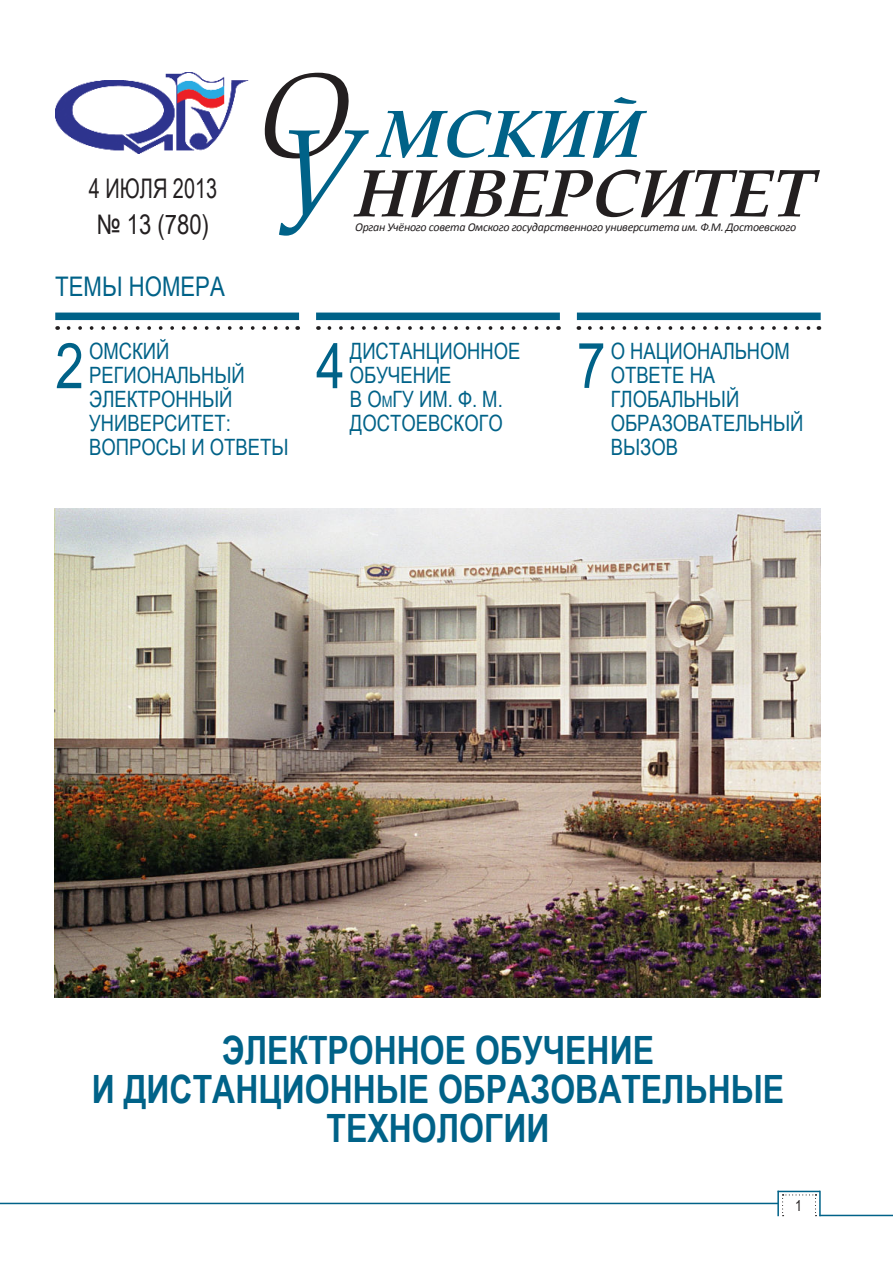
<style>
.page{position:relative;width:893px;height:1263px;background:#fff}
.page>*{position:absolute;margin:0;border:0;box-sizing:border-box;transform-origin:0 0}
.t1{font:italic 700 67.5px "Book Antiqua";color:#231f20}
.t2{font:italic 700 67.5px "Book Antiqua";color:#006288}
.t3{font:63px "Arial Narrow";color:#006288}
.t4{font:700 39px/39px "Arial Narrow";color:#006288;text-align:center}
.t5{font:27px/36px "Arial Narrow";color:#231f20;scale:.9 1}
.t6{font:27px "Arial Narrow";color:#006288}
.t7{font:22.5px/24px "Arial Narrow";color:#006288}
.t8{font:15px "Arial Narrow";color:#231f20}
.t9{font:italic 12px "Calibri";letter-spacing:-.025em;color:#231f20}
.s1{font-weight:400;font-size:120px;color:#231f20}
.s2{font-weight:400;font-size:124.5px;color:#006288}
.s3{font-size:15.75px}
</style>
<div class="page">
<img style="left:54px;top:508px;width:767px;height:489px">
<hr style="left:0;top:1203px;width:778px;height:1px;background:#006288">
<hr style="left:819px;top:1215px;width:74px;height:1px;background:#006288">
<hr style="left:777px;top:1191px;width:2px;height:25px;background:#006288">
<hr style="left:778px;top:1191px;width:42px;height:1px;background:#006288">
<hr style="left:819px;top:1191px;width:2px;height:25px;background:#006288">
<svg style="left:782px;top:1194px;width:34px;height:22px"></svg>
<div style="left:55px;top:313px;width:244px;height:7px;background:#006288"></div>
<svg style="left:69px;top:326px;width:220px;height:4px"></svg>
<div style="left:316px;top:313px;width:244px;height:7px;background:#006288"></div>
<svg style="left:329px;top:326px;width:221px;height:4px"></svg>
<div style="left:577px;top:313px;width:244px;height:7px;background:#006288"></div>
<svg style="left:590px;top:326px;width:229px;height:4px"></svg>
<img style="left:55px;top:72px;width:193px;height:82px">
<p class="t5" style="left:89px;top:169px;width:144px">4 ИЮЛЯ 2013 № 13 (780)</p>
<p class="t6" style="left:55px;top:267px;width:171px">ТЕМЫ НОМЕРА</p>
<h1 class="t2" style="left:255px;top:87px;width:388px"><span class="s1">О</span> МСКИЙ</h1>
<h1 class="t1" style="left:271px;top:147px;width:543px"><span class="s2">У</span>НИВЕРСИТЕТ</h1>
<p class="t9" style="left:355px;top:219px;width:443px">Орган Учёного совета Омского государственного университета им. Ф.М. Достоевского</p>
<h2 class="t3" style="left:55px;top:330px;width:30px">2</h2>
<p class="t7" style="left:89px;top:338px;width:201px">ОМСКИЙ<br>РЕГИОНАЛЬНЫЙ<br>ЭЛЕКТРОННЫЙ<br>УНИВЕРСИТЕТ:<br>ВОПРОСЫ И ОТВЕТЫ</p>
<h2 class="t3" style="left:316px;top:330px;width:30px">4</h2>
<p class="t7" style="left:350px;top:338px;width:172px">ДИСТАНЦИОННОЕ<br>ОБУЧЕНИЕ<br>В О<span class="s3">м</span>ГУ ИМ. Ф. М.<br>ДОСТОЕВСКОГО</p>
<h2 class="t3" style="left:577px;top:320px;width:30px">7</h2>
<p class="t7" style="left:611px;top:338px;width:194px">О НАЦИОНАЛЬНОМ<br>ОТВЕТЕ НА<br>ГЛОБАЛЬНЫЙ<br>ОБРАЗОВАТЕЛЬНЫЙ<br>ВЫЗОВ</p>
<h3 class="t4" style="left:92px;top:1029px;width:694px">ЭЛЕКТРОННОЕ ОБУЧЕНИЕ<br>И ДИСТАНЦИОННЫЕ ОБРАЗОВАТЕЛЬНЫЕ<br>ТЕХНОЛОГИИ</h3>
<p class="t8" style="left:795px;top:1197px;width:8px">1</p>
</div>
